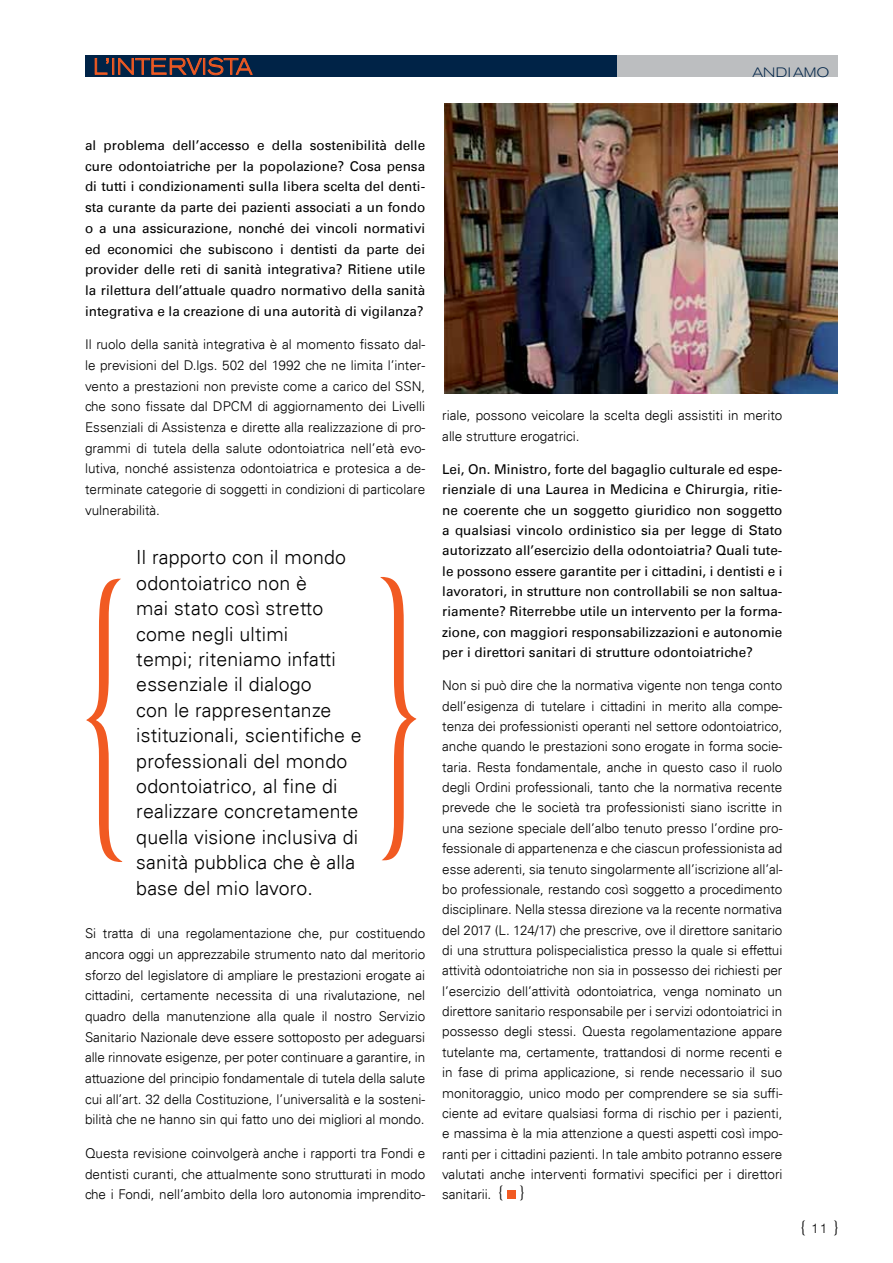
<style>
.page{position:relative;width:893px;height:1263px;background:#fff}
.page>*{position:absolute;margin:0;border:0;box-sizing:border-box;transform-origin:0 0}
.t1{font:300 305.25px "Helvetica";color:#f15a22;scale:.5 1}
.t2{font:300 expanded 22.5px "Akzidenz Grotesk BE";letter-spacing:.03em;color:#f15a22;scale:.9 1}
.t3{font:300 19.5px/25.3px "Univers LT";letter-spacing:.01em;color:#000}
.t4{font:300 expanded 15.75px "Akzidenz Grotesk BE";color:#000;scale:.9 1}
.t5{font:300 13.5px/20.4px "Univers LT";color:#000;text-align:justify}
.t6{font:13.5px/20.4px "Univers LT";color:#000;text-align:justify}
.t7{font:300 expanded 13.5px "Akzidenz Grotesk BE";letter-spacing:.02em;color:#002347}
.s1{font-size:13.5px}
</style>
<div class="page">
<div style="left:617px;top:55px;width:221px;height:22px;background:#bcbec0"></div>
<div style="left:507px;top:1190px;width:9px;height:8px;background:#f15a22"></div>
<div style="left:85px;top:55px;width:532px;height:22px;background:#002347"></div>
<svg style="left:94px;top:57px;width:159px;height:18px"></svg>
<img style="left:445px;top:103px;width:393px;height:291px">
<h2 class="t2" style="left:94px;top:54px;width:178px">L’INTERVISTA</h2>
<p class="t7" style="left:752px;top:64px;width:78px">ANDI AMO</p>
<p class="t6" style="left:85px;top:135px;width:342px">al problema dell’accesso e della sostenibilità delle cure odontoiatriche per la popolazione? Cosa pensa di tutti i condizionamenti sulla libera scelta del denti&shy;sta curante da parte dei pazienti associati a un fondo o a una assicurazione, nonché dei vincoli normativi ed economici che subiscono i dentisti da parte dei provider delle reti di sanità integrativa? Ritiene utile la rilettura dell’attuale quadro normativo della sanità integrativa e la creazione di una autorità di vigilanza?</p>
<p class="t5" style="left:85px;top:334px;width:342px">Il ruolo della sanità integrativa è al momento fissato dal&shy;le previsioni del D.lgs. 502 del 1992 che ne limita l’inter&shy;vento a prestazioni non previste come a carico del SSN, che sono fissate dal DPCM di aggiornamento dei Livelli Essenziali di Assistenza e dirette alla realizzazione di pro&shy;grammi di tutela della salute odontoiatrica nell’età evo&shy;lutiva, nonché assistenza odontoiatrica e protesica a de&shy;terminate categorie di soggetti in condizioni di particolare vulnerabilità.</p>
<p class="t3" style="left:136px;top:545px;width:227px">Il rapporto con il mondo odontoiatrico non è<br>mai stato così stretto come negli ultimi<br>tempi; riteniamo infatti essenziale il dialogo<br>con le rappresentanze istituzionali, scientifiche e professionali del mondo odontoiatrico, al fine di realizzare concretamente quella visione inclusiva di sanità pubblica che è alla base del mio lavoro.</p>
<h1 class="t1" style="left:80px;top:450px;width:689px">{ }</h1>
<p class="t5" style="left:85px;top:923px;width:342px">Si tratta di una regolamentazione che, pur costituendo ancora oggi un apprezzabile strumento nato dal meritorio sforzo del legislatore di ampliare le prestazioni erogate ai cittadini, certamente necessita di una rivalutazione, nel quadro della manutenzione alla quale il nostro Servizio Sanitario Nazionale deve essere sottoposto per adeguarsi alle rinnovate esigenze, per poter continuare a garantire, in attuazione del principio fondamentale di tutela della salute cui all’art. 32 della Costituzione, l’universalità e la sosteni&shy;bilità che ne hanno sin qui fatto uno dei migliori al mondo.</p>
<p class="t5" style="left:85px;top:1143px;width:342px">Questa revisione coinvolgerà anche i rapporti tra Fondi e dentisti curanti, che attualmente sono strutturati in modo che i Fondi, nell’ambito della loro autonomia imprendito-</p>
<p class="t5" style="left:442px;top:405px;width:342px">riale, possono veicolare la scelta degli assistiti in merito alle strutture erogatrici.</p>
<p class="t6" style="left:442px;top:459px;width:342px">Lei, On. Ministro, forte del bagaglio culturale ed espe&shy;rienziale di una Laurea in Medicina e Chirurgia, ritie&shy;ne coerente che un soggetto giuridico non soggetto a qualsiasi vincolo ordinistico sia per legge di Stato autorizzato all’esercizio della odontoiatria? Quali tute&shy;le possono essere garantite per i cittadini, i dentisti e i lavoratori, in strutture non controllabili se non saltua&shy;riamente? Riterrebbe utile un intervento per la forma&shy;zione, con maggiori responsabilizzazioni e autonomie per i direttori sanitari di strutture odontoiatriche?</p>
<p class="t5" style="left:442px;top:675px;width:342px">Non si può dire che la normativa vigente non tenga conto dell’esigenza di tutelare i cittadini in merito alla compe&shy;tenza dei professionisti operanti nel settore odontoiatrico, anche quando le prestazioni sono erogate in forma socie&shy;taria. Resta fondamentale, anche in questo caso il ruolo degli Ordini professionali, tanto che la normativa recente prevede che le società tra professionisti siano iscritte in una sezione speciale dell’albo tenuto presso l’ordine pro&shy;fessionale di appartenenza e che ciascun professionista ad esse aderenti, sia tenuto singolarmente all’iscrizione all’al&shy;bo professionale, restando così soggetto a procedimento disciplinare. Nella stessa direzione va la recente normativa del 2017 (L. 124/17) che prescrive, ove il direttore sanitario di una struttura polispecialistica presso la quale si effettui attività odontoiatriche non sia in possesso dei richiesti per l’esercizio dell’attività odontoiatrica, venga nominato un direttore sanitario responsabile per i servizi odontoiatrici in possesso degli stessi. Questa regolamentazione appare tutelante ma, certamente, trattandosi di norme recenti e in fase di prima applicazione, si rende necessario il suo monitoraggio, unico modo per comprendere se sia suffi&shy;ciente ad evitare qualsiasi forma di rischio per i pazienti, e massima è la mia attenzione a questi aspetti così impo&shy;ranti per i cittadini pazienti. In tale ambito potranno essere valutati anche interventi formativi specifici per i direttori sanitarii. <sup>{</sup> <sup>}</sup></p>
<p class="t4" style="left:800px;top:1218px;width:44px">{ <span class="s1">11</span> }</p>
</div>
